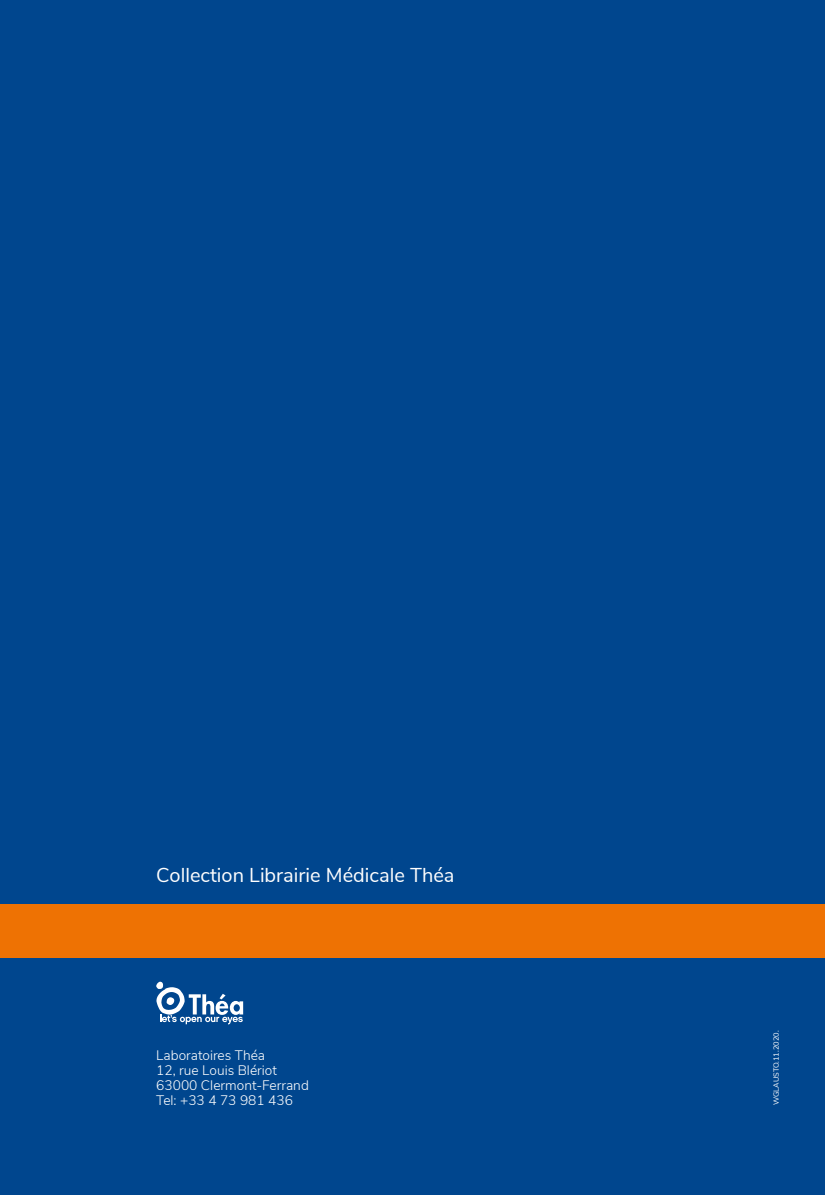
<style>
.page{position:relative;width:825px;height:1195px;background:#fff}
.page>*{position:absolute;margin:0;border:0;box-sizing:border-box;transform-origin:0 0}
.t1{font:20px "Nunito Sans";color:#fff}
.t2{font:300 13.75px/15px "Nunito Sans";color:#fff}
.t3{font:7.5px "Nunito Sans";color:#fff}
</style>
<div class="page">
<div style="left:0;top:0;width:825px;height:1194px;background:#00468e"></div>
<div style="left:0;top:904px;width:824px;height:53px;background:#ee7203"></div>
<svg style="left:156px;top:981px;width:87px;height:43px"></svg>
<h1 class="t1" style="left:156px;top:860px;width:300px">Collection Librairie Médicale Théa</h1>
<p class="t2" style="left:156px;top:1046px;width:154px">Laboratoires Théa<br>12, rue Louis Blériot<br>63000 Clermont-Ferrand<br>Tel: +33 4 73 981 436</p>
<p class="t3" style="left:771px;top:1104px;width:76px;rotate:-90deg">WGLAUSTO.11.2020.</p>
</div>
